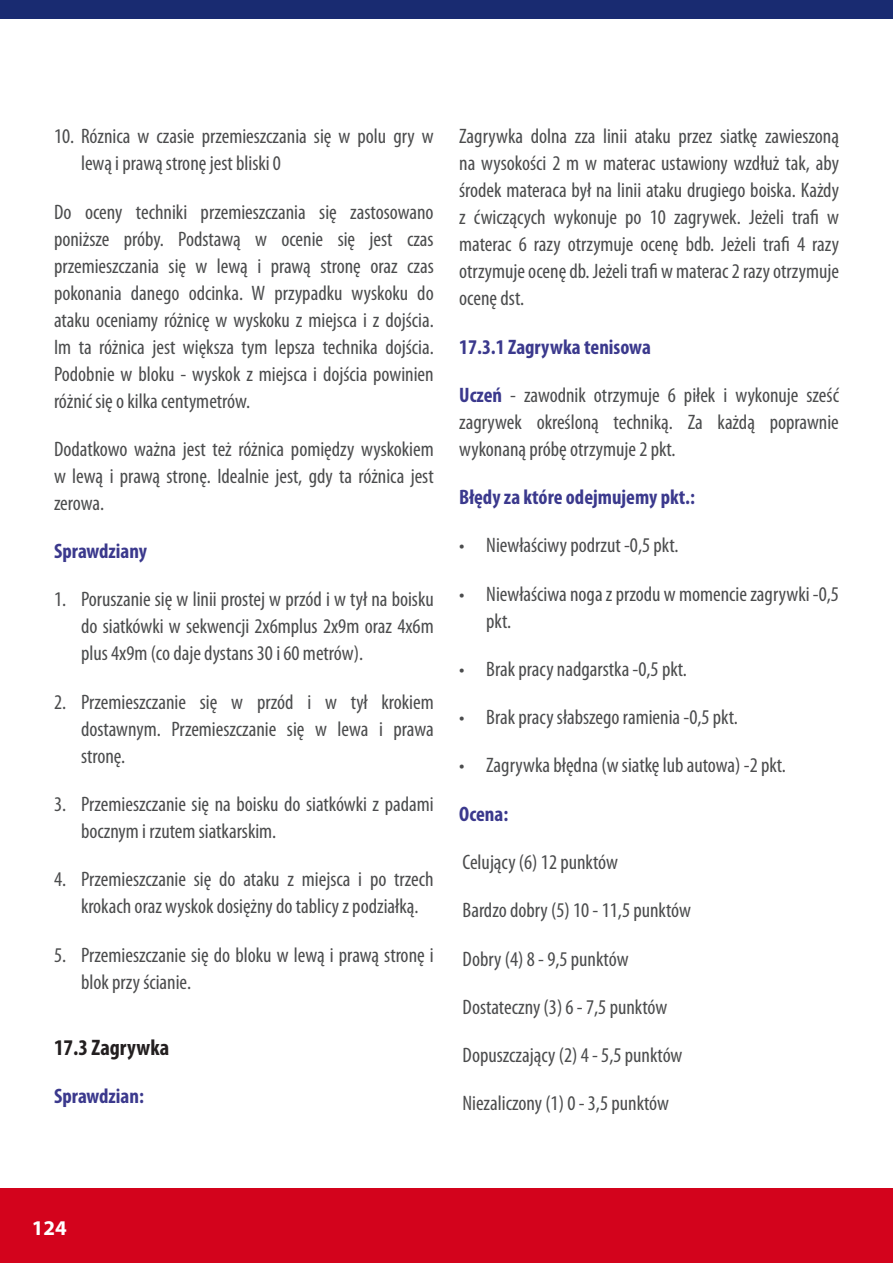
<style>
.page{position:relative;width:893px;height:1263px;background:#fff}
.page>*{position:absolute;margin:0;border:0;box-sizing:border-box;transform-origin:0 0}
.naglowki_w_tekscie{font:700 condensed 22.5px "Myriad Pro";letter-spacing:.005em;color:#231f20}
.treść{font:condensed 21px/27px "Myriad Pro";color:#4b4c4d;text-align:justify}
.treść-2{font:700 condensed 21px "Myriad Pro";color:#3b398d}
.t1{font:700 21px "Myriad Pro";color:#fff}
.s1{font-weight:700;color:#3b398d}
</style>
<div class="page">
<div style="left:0;top:1188px;width:893px;height:75px;background:#d3031c"></div>
<div style="left:0;top:0;width:893px;height:18px;background:#192b71"></div>
<hr style="left:892px;top:1188px;width:1px;height:75px;background:#4b4c4d">
<p class="treść" style="left:81px;top:123px;width:354px;text-indent:-27px">10. Róznica w czasie przemieszczania się w polu gry w lewą i prawą stronę jest bliski 0</p>
<p class="treść" style="left:54px;top:198px;width:381px">Do oceny techniki przemieszczania się zastosowano poniższe próby. Podstawą w ocenie się jest czas przemieszczania się w lewą i prawą stronę oraz czas pokonania danego odcinka. W przypadku wyskoku do ataku oceniamy różnicę w wyskoku z miejsca i z dojścia.<br>Im ta różnica jest większa tym lepsza technika dojścia.<br>Podobnie w bloku - wyskok z miejsca i dojścia powinien różnić się o kilka centymetrów.</p>
<p class="treść" style="left:54px;top:435px;width:381px">Dodatkowo ważna jest też różnica pomiędzy wyskokiem w lewą i prawą stronę. Idealnie jest, gdy ta różnica jest zerowa.</p>
<p class="treść-2" style="left:54px;top:538px;width:95px">Sprawdziany</p>
<p class="treść" style="left:81px;top:586px;width:354px">Poruszanie się w linii prostej w przód i w tył na boisku do siatkówki w sekwencji 2x6mplus 2x9m oraz 4x6m plus 4x9m (co daje dystans 30 i 60 metrów).</p>
<p class="treść" style="left:81px;top:688px;width:354px">Przemieszczanie się w przód i w tył krokiem dostawnym. Przemieszczanie się w lewa i prawa stronę.</p>
<p class="treść" style="left:81px;top:790px;width:354px">Przemieszczanie się na boisku do siatkówki z padami bocznym i rzutem siatkarskim.</p>
<p class="treść" style="left:81px;top:865px;width:354px">Przemieszczanie się do ataku z miejsca i po trzech krokach oraz wyskok dosiężny do tablicy z podziałką.</p>
<p class="treść" style="left:81px;top:941px;width:354px">Przemieszczanie się do bloku w lewą i prawą stronę i blok przy ścianie.</p>
<p class="treść" style="left:54px;top:586px;width:14px">1.</p>
<p class="treść" style="left:54px;top:688px;width:14px">2.</p>
<p class="treść" style="left:54px;top:790px;width:14px">3.</p>
<p class="treść" style="left:54px;top:865px;width:14px">4.</p>
<p class="treść" style="left:54px;top:941px;width:14px">5.</p>
<p class="naglowki_w_tekscie" style="left:54px;top:1033px;width:117px">17.3 Zagrywka</p>
<p class="treść-2" style="left:54px;top:1083px;width:92px">Sprawdzian:</p>
<p class="treść" style="left:459px;top:123px;width:381px">Zagrywka dolna zza linii ataku przez siatkę zawieszoną na wysokości 2 m w materac ustawiony wzdłuż tak, aby środek materaca był na linii ataku drugiego boiska. Każdy z ćwiczących wykonuje po 10 zagrywek. Jeżeli trafi w materac 6 razy otrzymuje ocenę bdb. Jeżeli trafi 4 razy otrzymuje ocenę db. Jeżeli trafi w materac 2 razy otrzymuje ocenę dst.</p>
<p class="treść-2" style="left:459px;top:333px;width:193px">17.3.1 Zagrywka tenisowa</p>
<p class="treść" style="left:459px;top:381px;width:381px"><span class="s1">Uczeń</span> - zawodnik otrzymuje 6 piłek i wykonuje sześć zagrywek określoną techniką. Za każdą poprawnie wykonaną próbę otrzymuje 2 pkt.</p>
<p class="treść-2" style="left:459px;top:484px;width:237px">Błędy za które odejmujemy pkt.:</p>
<p class="treść" style="left:486px;top:532px;width:194px">Niewłaściwy podrzut -0,5 pkt.</p>
<p class="treść" style="left:486px;top:580px;width:354px">Niewłaściwa noga z przodu w momencie zagrywki -0,5 pkt.</p>
<p class="treść" style="left:486px;top:655px;width:202px">Brak pracy nadgarstka -0,5 pkt.</p>
<p class="treść" style="left:486px;top:703px;width:253px">Brak pracy słabszego ramienia -0,5 pkt.</p>
<p class="treść" style="left:486px;top:752px;width:301px">Zagrywka błędna (w siatkę lub autowa) -2 pkt.</p>
<p class="treść-2" style="left:459px;top:801px;width:51px">Ocena:</p>
<p class="treść" style="left:463px;top:848px;width:157px">Celujący (6) 12 punktów</p>
<p class="treść" style="left:463px;top:896px;width:230px">Bardzo dobry (5) 10 - 11,5 punktów</p>
<p class="treść" style="left:463px;top:945px;width:167px">Dobry (4) 8 - 9,5 punktów</p>
<p class="treść" style="left:463px;top:993px;width:206px">Dostateczny (3) 6 - 7,5 punktów</p>
<p class="treść" style="left:463px;top:1041px;width:221px">Dopuszczający (2) 4 - 5,5 punktów</p>
<p class="treść" style="left:463px;top:1090px;width:208px">Niezaliczony (1) 0 - 3,5 punktów</p>
<p class="treść" style="left:459px;top:532px;width:7px">•</p>
<p class="treść" style="left:459px;top:580px;width:7px">•</p>
<p class="treść" style="left:459px;top:655px;width:7px">•</p>
<p class="treść" style="left:459px;top:703px;width:7px">•</p>
<p class="treść" style="left:459px;top:752px;width:7px">•</p>
<p class="t1" style="left:32px;top:1214px;width:24px">124</p>
</div>
